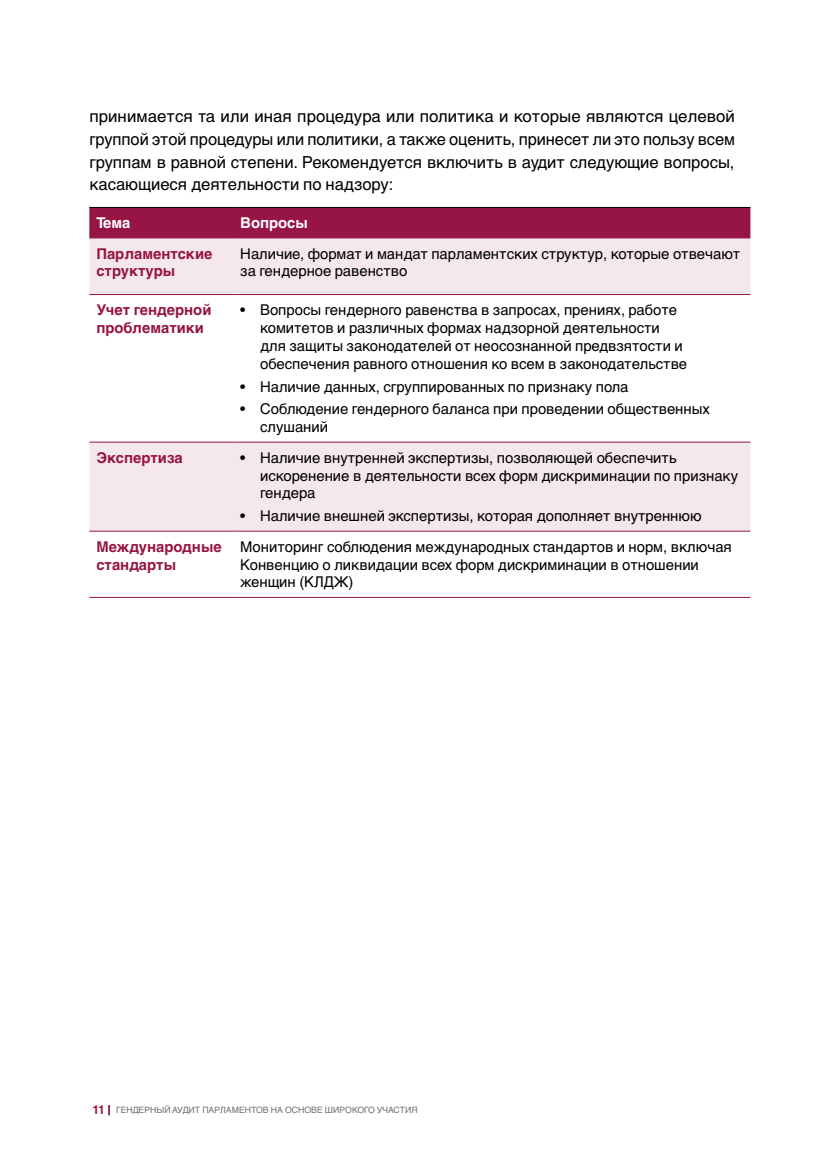
<style>
.page{position:relative;width:824px;height:1171px;background:#fff}
.page>*{position:absolute;margin:0;border:0;box-sizing:border-box;transform-origin:0 0}
.t1{font:16.62px/22.8px "Helvetica LT Std";color:#000;text-align:justify}
.t2{font:14.88px/17.8px "Helvetica LT Std";color:#000}
.t3{font:700 14.88px/17.8px "Helvetica LT Std";color:#961544}
.t4{font:700 14.88px "Helvetica LT Std";color:#fff}
.t5{font:8.75px "Helvetica LT Std";color:#6d6e71}
.s1{font-weight:700;font-size:12.25px;color:#961544}
</style>
<div class="page">
<svg style="left:108px;top:1105px;width:2px;height:10px"></svg>
<div style="left:89px;top:208px;width:661px;height:30px;background:#961544"></div>
<svg style="left:89px;top:239px;width:661px;height:292px"></svg>
<hr style="left:89px;top:207px;width:144px;height:1px;background:#000">
<hr style="left:233px;top:207px;width:517px;height:1px;background:#000">
<hr style="left:89px;top:238px;width:144px;height:1px;background:#961544">
<hr style="left:233px;top:238px;width:517px;height:1px;background:#961544">
<hr style="left:89px;top:294px;width:144px;height:1px;background:#961544">
<hr style="left:233px;top:294px;width:517px;height:1px;background:#961544">
<hr style="left:89px;top:442px;width:144px;height:1px;background:#961544">
<hr style="left:233px;top:442px;width:517px;height:1px;background:#961544">
<hr style="left:89px;top:531px;width:144px;height:1px;background:#961544">
<hr style="left:89px;top:597px;width:144px;height:1px;background:#961544">
<hr style="left:233px;top:531px;width:517px;height:1px;background:#961544">
<hr style="left:233px;top:597px;width:517px;height:1px;background:#961544">
<p class="t1" style="left:89px;top:105px;width:647px">принимается та или иная процедура или политика и которые являются целевой группой этой процедуры или политики, а также оценить, принесет ли это пользу всем группам в равной степени. Рекомендуется включить в аудит следующие вопросы, касающиеся деятельности по надзору:</p>
<p class="t4" style="left:96px;top:214px;width:36px">Тема</p>
<p class="t4" style="left:240px;top:214px;width:69px">Вопросы</p>
<p class="t3" style="left:96px;top:244px;width:117px">Парламентские структуры</p>
<p class="t2" style="left:240px;top:244px;width:501px">Наличие, формат и мандат парламентских структур, которые отвечают за гендерное равенство</p>
<p class="t3" style="left:96px;top:301px;width:117px">Учет гендерной проблематики</p>
<p class="t2" style="left:260px;top:301px;width:428px;text-indent:-20px">• Вопросы гендерного равенства в запросах, прениях, работе комитетов и различных формах надзорной деятельности для защиты законодателей от неосознанной предвзятости и обеспечения равного отношения ко всем в законодательстве</p>
<p class="t2" style="left:240px;top:377px;width:389px">• Наличие данных, сгруппированных по признаку пола</p>
<p class="t2" style="left:260px;top:400px;width:451px;text-indent:-20px">• Соблюдение гендерного баланса при проведении общественных слушаний</p>
<p class="t3" style="left:96px;top:448px;width:88px">Экспертиза</p>
<p class="t2" style="left:260px;top:448px;width:479px;text-indent:-20px">• Наличие внутренней экспертизы, позволяющей обеспечить искоренение в деятельности всех форм дискриминации по признаку гендера</p>
<p class="t2" style="left:240px;top:507px;width:463px">• Наличие внешней экспертизы, которая дополняет внутреннюю</p>
<p class="t3" style="left:96px;top:537px;width:127px">Международные стандарты</p>
<p class="t2" style="left:240px;top:537px;width:493px">Мониторинг соблюдения международных стандартов и норм, включая<br>Конвенцию о ликвидации всех форм дискриминации в отношении женщин (КЛДЖ)</p>
<p class="t5" style="left:92px;top:1105px;width:327px"><span class="s1">11</span> ГЕНДЕРНЫЙ АУДИТ ПАРЛАМЕНТОВ НА ОСНОВЕ ШИРОКОГО УЧАСТИЯ</p>
</div>
